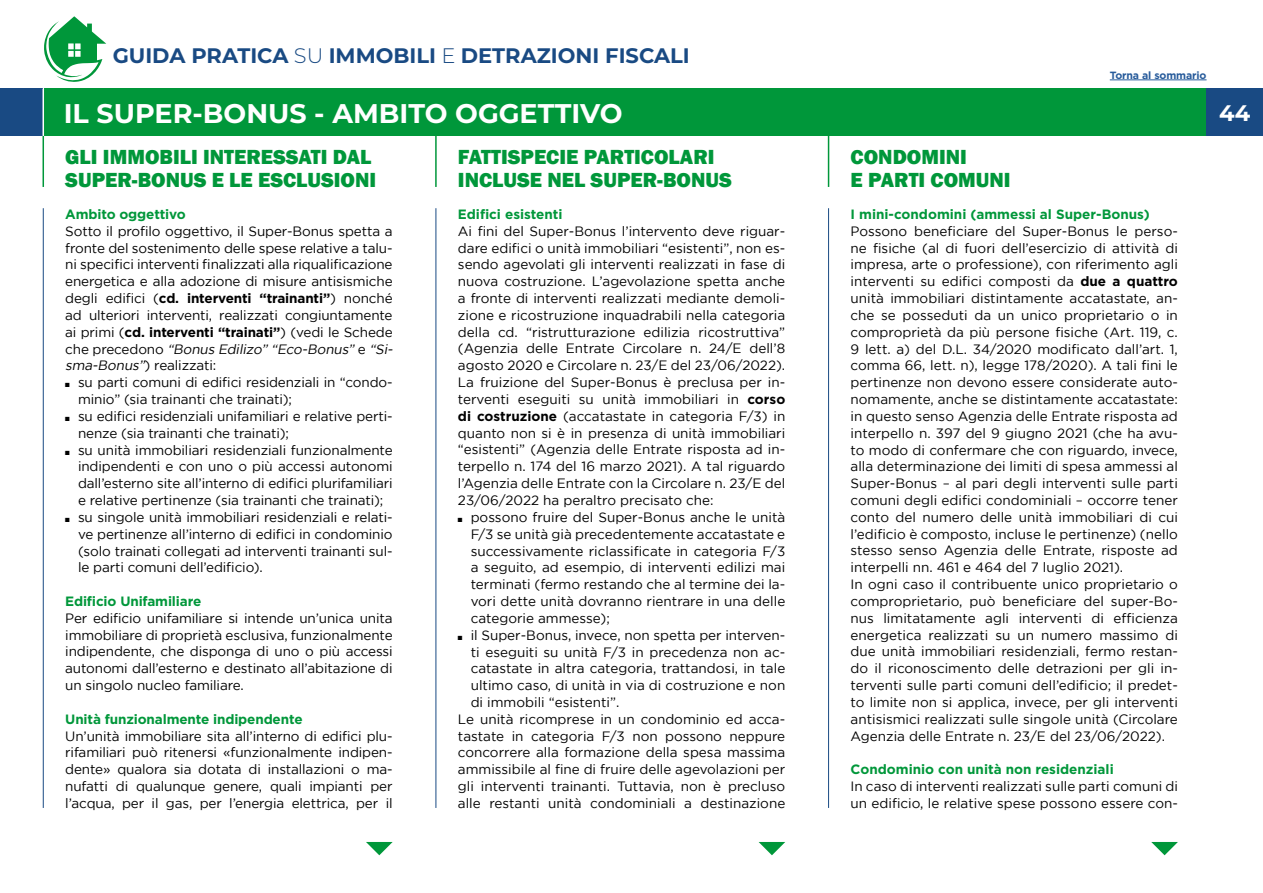
<style>
.page{position:relative;width:1263px;height:893px;background:#fff}
.page>*{position:absolute;margin:0;border:0;box-sizing:border-box;transform-origin:0 0}
.t1{font:700 27px "Montserrat";color:#fff}
.t2{font:700 22.5px "Montserrat";color:#fff}
.t3{font:800 21px/22.5px "Franklin Gothic";color:#00973a}
.t4{font:700 21px "Montserrat";color:#194a83}
.t5{font:13.5px/16.8px "Gotham";color:#000;text-align:justify}
.t6{font:700 13.5px "Gotham";letter-spacing:-.01em;color:#00973a}
.t7{font:700 10.5px "Gotham";letter-spacing:-.01em;color:#275b9b}
.s1{font-weight:300}
.s2{font-weight:700}
.s3{font-style:italic}
</style>
<div class="page">
<div style="left:0;top:89px;width:43px;height:47px;background:#194a83"></div>
<div style="left:44px;top:89px;width:1162px;height:47px;background:#00973a"></div>
<hr style="left:828px;top:136px;width:1px;height:51px;background:#00973a">
<hr style="left:435px;top:136px;width:2px;height:51px;background:#00973a">
<hr style="left:43px;top:136px;width:1px;height:51px;background:#00973a">
<svg style="left:366px;top:842px;width:27px;height:13px"></svg>
<svg style="left:759px;top:842px;width:26px;height:13px"></svg>
<svg style="left:1151px;top:842px;width:27px;height:13px"></svg>
<svg style="left:44px;top:16px;width:62px;height:66px"></svg>
<hr style="left:828px;top:208px;width:1px;height:600px;background:#194a83">
<hr style="left:435px;top:208px;width:1px;height:600px;background:#194a83">
<hr style="left:43px;top:208px;width:1px;height:600px;background:#194a83">
<div style="left:1206px;top:89px;width:57px;height:47px;background:#194a83"></div>
<hr style="left:1110px;top:80px;width:96px;height:1px;background:#275b9b">
<h3 class="t4" style="left:113px;top:41px;width:579px">GUIDA PRATICA <span class="s1">SU</span> IMMOBILI <span class="s1">E</span> DETRAZIONI FISCALI</h3>
<p class="t7" style="left:1110px;top:68px;width:98px">Torna al sommario</p>
<h1 class="t1" style="left:64px;top:94px;width:560px">IL SUPER-BONUS - AMBITO OGGETTIVO</h1>
<h2 class="t2" style="left:1219px;top:97px;width:33px">44</h2>
<h3 class="t3" style="left:65px;top:146px;width:312px">GLI IMMOBILI INTERESSATI DAL<br>SUPER-BONUS E LE ESCLUSIONI</h3>
<h3 class="t3" style="left:458px;top:146px;width:275px">FATTISPECIE PARTICOLARI<br>INCLUSE NEL SUPER-BONUS</h3>
<h3 class="t3" style="left:850px;top:146px;width:162px">CONDOMINI<br>E PARTI COMUNI</h3>
<p class="t6" style="left:65px;top:205px;width:122px">Ambito oggettivo</p>
<p class="t5" style="left:65px;top:222px;width:331px;text-align:left">Sotto il profilo oggettivo, il Super-Bonus spetta a fronte del sostenimento delle spese relative a talu&shy;ni specifici interventi finalizzati alla riqualificazione energetica e alla adozione di misure antisismiche degli edifici (<span class="s2">cd. interventi “trainanti”</span>) nonché ad ulteriori interventi, realizzati congiuntamente ai primi (<span class="s2">cd. interventi “trainati”</span>) (vedi le Schede c h e p re ce d o n o <span class="s3">“Bonus Edilizo” “Eco-Bonus”</span> e <span class="s3">“Si&shy;sma-Bonus”</span>) realizzati:</p>
<p class="t5" style="left:78px;top:374px;width:316px;text-indent:-13px">■ su parti comuni di edifici residenziali in “condo&shy;minio” (sia trainanti che trainati);</p>
<p class="t5" style="left:78px;top:408px;width:316px;text-indent:-13px">■ su edifici residenziali unifamiliari e relative perti&shy;nenze (sia trainanti che trainati);</p>
<p class="t5" style="left:78px;top:441px;width:316px;text-indent:-13px">■ su unità immobiliari residenziali funzionalmente indipendenti e con uno o più accessi autonomi dall’esterno site all’interno di edifici plurifamiliari e relative pertinenze (sia trainanti che trainati);</p>
<p class="t5" style="left:78px;top:508px;width:316px;text-indent:-13px">■ su singole unità immobiliari residenziali e relati&shy;ve pertinenze all’interno di edifici in condominio (solo trainati collegati ad interventi trainanti sul&shy;le parti comuni dell’edificio).</p>
<p class="t6" style="left:65px;top:592px;width:137px">Edificio Unifamiliare</p>
<p class="t5" style="left:65px;top:609px;width:329px">Per edificio unifamiliare si intende un’unica unita immobiliare di proprietà esclusiva, funzionalmente indipendente, che disponga di uno o più accessi autonomi dall’esterno e destinato all’abitazione di un singolo nucleo familiare.</p>
<p class="t6" style="left:65px;top:710px;width:239px">Unità funzionalmente indipendente</p>
<p class="t5" style="left:65px;top:727px;width:329px">Un’unità immobiliare sita all’interno di edifici plu&shy;rifamiliari può ritenersi «funzionalmente indipen&shy;dente» qualora sia dotata di installazioni o ma&shy;nufatti di qualunque genere, quali impianti per l’acqua, per il gas, per l’energia elettrica, per il</p>
<p class="t6" style="left:458px;top:205px;width:106px">Edifici esistenti</p>
<p class="t5" style="left:458px;top:222px;width:329px">Ai fini del Super-Bonus l’intervento deve riguar&shy;dare edifici o unità immobiliari “esistenti”, non es&shy;sendo agevolati gli interventi realizzati in fase di nuova costruzione. L’agevolazione spetta anche a fronte di interventi realizzati mediante demoli&shy;zione e ricostruzione inquadrabili nella categoria della cd. “ristrutturazione edilizia ricostruttiva” (Agenzia delle Entrate Circolare n. 24/E dell’8 agosto 2020 e Circolare n. 23/E del 23/06/2022).<br>La fruizione del Super-Bonus è preclusa per in&shy;terventi eseguiti su unità immobiliari in <span class="s2">corso di costruzione</span> (accatastate in categoria F/3) in quanto non si è in presenza di unità immobiliari “esistenti” (Agenzia delle Entrate risposta ad in&shy;terpello n. 174 del 16 marzo 2021). A tal riguardo l’Agenzia delle Entrate con la Circolare n. 23/E del 23/06/2022 ha peraltro precisato che:</p>
<p class="t5" style="left:471px;top:508px;width:316px;text-indent:-13px">■ possono fruire del Super-Bonus anche le unità F/3 se unità già precedentemente accatastate e successivamente riclassificate in categoria F/3 a seguito, ad esempio, di interventi edilizi mai terminati (fermo restando che al termine dei la&shy;vori dette unità dovranno rientrare in una delle categorie ammesse);</p>
<p class="t5" style="left:458px;top:626px;width:329px">■ il Super-Bonus, invece, non spetta per interven-</p>
<p class="t5" style="left:471px;top:643px;width:316px">ti eseguiti su unità F/3 in precedenza non ac-</p>
<p class="t5" style="left:471px;top:660px;width:316px">catastate in altra categoria, trattandosi, in tale</p>
<p class="t5" style="left:471px;top:677px;width:316px">ultimo caso, di unità in via di costruzione e non</p>
<p class="t5" style="left:471px;top:694px;width:150px">di immobili “esistenti”.</p>
<p class="t5" style="left:458px;top:710px;width:329px">Le unità ricomprese in un condominio ed acca-</p>
<p class="t5" style="left:458px;top:727px;width:329px">tastate in categoria F/3 non possono neppure</p>
<p class="t5" style="left:458px;top:744px;width:329px">concorrere alla formazione della spesa massima</p>
<p class="t5" style="left:458px;top:761px;width:329px">ammissibile al fine di fruire delle agevolazioni per</p>
<p class="t5" style="left:458px;top:778px;width:329px">gli interventi trainanti. Tuttavia, non è precluso</p>
<p class="t5" style="left:458px;top:794px;width:329px">alle restanti unità condominiali a destinazione</p>
<p class="t6" style="left:850px;top:205px;width:301px">I mini-condomini (ammessi al Super-Bonus)</p>
<p class="t5" style="left:850px;top:222px;width:329px;text-align:left">Possono beneficiare del Super-Bonus le perso&shy;ne fisiche (al di fuori dell’esercizio di attività di impresa, arte o professione), con riferimento agli interventi su edifici composti da <span class="s2">due a quattro </span>unità immobiliari distintamente accatastate, an&shy;che se posseduti da un unico proprietario o in comproprietà da più persone fisiche (Art. 119, c.<br>9 lett. a) del D.L. 34/2020 modificato dall’art. 1, comma 66, lett. n), legge 178/2020). A tali fini le pertinenze non devono essere considerate auto&shy;nomamente, anche se distintamente accatastate: in questo senso Agenzia delle Entrate risposta ad interpello n. 397 del 9 giugno 2021 (che ha avu&shy;to modo di confermare che con riguardo, invece, alla determinazione dei limiti di spesa ammessi al Super-Bonus – al pari degli interventi sulle parti comuni degli edifici condominiali – occorre tener conto del numero delle unità immobiliari di cui l’edificio è composto, incluse le pertinenze) (nello stesso senso Agenzia delle Entrate, risposte ad interpelli nn. 461 e 464 del 7 luglio 2021).<br>In ogni caso il contribuente unico proprietario o comproprietario, può beneficiare del super-Bo&shy;nus limitatamente agli interventi di efficienza energetica realizzati su un numero massimo di due unità immobiliari residenziali, fermo restan&shy;do il riconoscimento delle detrazioni per gli in&shy;terventi sulle parti comuni dell’edificio; il predet&shy;to limite non si applica, invece, per gli interventi antisismici realizzati sulle singole unità (Circolare Agenzia delle Entrate n. 23/E del 23/06/2022).</p>
<p class="t6" style="left:850px;top:760px;width:265px">Condominio con unità non residenziali</p>
<p class="t5" style="left:850px;top:778px;width:329px">In caso di interventi realizzati sulle parti comuni di un edificio, le relative spese possono essere con-</p>
</div>
